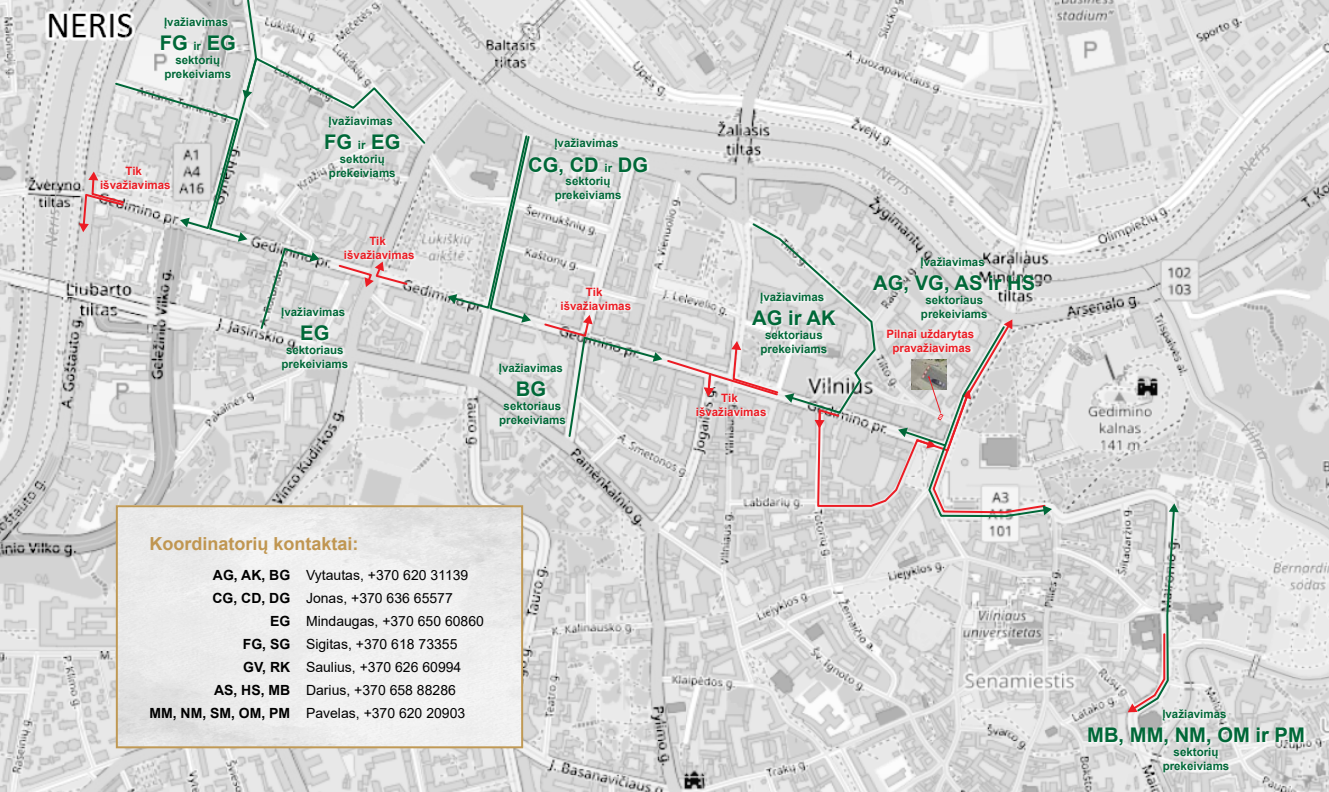
<style>
.page{position:relative;width:1329px;height:792px;background:#fff}
.page>*{position:absolute;margin:0;border:0;box-sizing:border-box;transform-origin:0 0}
.t1{font:700 20.2px "Arial";color:#006838}
.t2{font:700 18px "Arial";color:#c09651}
.t3{font:14px/23px "Arial";color:#000}
.t4{font:700 14px/23px "Arial";color:#000;text-align:right}
.t5{font:700 11.5px/13.9px "Arial";color:#006838;text-align:center}
.t6{font:700 11.5px/13.9px "Arial";color:#ec1c24;text-align:center}
.s1{font-size:11.5px}
</style>
<div class="page">
<img style="left:0;top:0;width:1329px;height:792px">
<svg style="left:448px;top:134px;width:83px;height:189px;background:#cbd2cf"></svg>
<img style="left:498px;top:361px;width:45px;height:72px">
<img style="left:527px;top:136px;width:126px;height:73px">
<img style="left:1086px;top:707px;width:224px;height:72px">
<img style="left:280px;top:330px;width:73px;height:47px">
<svg style="left:1128px;top:503px;width:51px;height:210px;background:#cccdcb"></svg>
<svg style="left:543px;top:222px;width:509px;height:296px;background:#d5d4d3"></svg>
<svg style="left:79px;top:0;width:348px;height:330px;background:#d5d5d5"></svg>
<img style="left:119px;top:508px;width:401px;height:237px">
<div style="left:116px;top:505px;width:407px;height:243px;border:2px solid #c09954"></div>
<p class="t5" style="left:164px;top:15px;width:66px">Įvažiavimas</p>
<h1 class="t1" style="left:160px;top:29px;width:78px">FG <span class="s1">ir</span> EG</h1>
<p class="t5" style="left:164px;top:53px;width:68px">sektorių prekeiviams</p>
<p class="t6" style="left:100px;top:164px;width:72px">Tik išvažiavimas</p>
<p class="t5" style="left:329px;top:114px;width:66px">Įvažiavimas</p>
<h1 class="t1" style="left:324px;top:128px;width:78px">FG <span class="s1">ir</span> EG</h1>
<p class="t5" style="left:329px;top:152px;width:68px">sektorių prekeiviams</p>
<p class="t6" style="left:344px;top:234px;width:72px">Tik išvažiavimas</p>
<p class="t5" style="left:281px;top:305px;width:66px">Įvažiavimas</p>
<h1 class="t1" style="left:300px;top:319px;width:31px">EG</h1>
<p class="t5" style="left:282px;top:343px;width:68px">sektoriaus prekeiviams</p>
<p class="t5" style="left:554px;top:137px;width:66px">Įvažiavimas</p>
<h1 class="t1" style="left:528px;top:150px;width:121px">CG, CD <span class="s1">ir</span> DG</h1>
<p class="t5" style="left:555px;top:175px;width:68px">sektorių prekeiviams</p>
<p class="t6" style="left:561px;top:285px;width:72px">Tik išvažiavimas</p>
<p class="t5" style="left:499px;top:361px;width:66px">Įvažiavimas</p>
<h1 class="t1" style="left:516px;top:375px;width:32px">BG</h1>
<p class="t5" style="left:499px;top:399px;width:68px">sektoriaus prekeiviams</p>
<h2 class="t2" style="left:149px;top:531px;width:211px">Koordinatorių kontaktai:</h2>
<p class="t4" style="left:149px;top:564px;width:142px">AG, AK, BG<br>CG, CD, DG<br>EG<br>FG, SG<br>GV, RK<br>AS, HS, MB<br>MM, NM, SM, OM, PM</p>
<p class="t3" style="left:306px;top:564px;width:179px">Vytautas, +370 620 31139<br>Jonas, +370 636 65577<br>Mindaugas, +370 650 60860<br>Sigitas, +370 618 73355<br>Saulius, +370 626 60994<br>Darius, +370 658 88286<br>Pavelas, +370 620 20903</p>
<p class="t5" style="left:760px;top:290px;width:66px">Įvažiavimas</p>
<h1 class="t1" style="left:752px;top:304px;width:85px">AG ir AK</h1>
<p class="t5" style="left:761px;top:328px;width:68px">sektoriaus prekeiviams</p>
<p class="t6" style="left:696px;top:391px;width:72px">Tik išvažiavimas</p>
<p class="t5" style="left:921px;top:255px;width:66px">Įvažiavimas</p>
<h1 class="t1" style="left:873px;top:269px;width:164px">AG, VG, AS ir HS</h1>
<p class="t5" style="left:921px;top:293px;width:68px">sektoriaus prekeiviams</p>
<p class="t6" style="left:886px;top:327px;width:89px">Pilnai uždarytas pravažiavimas</p>
<p class="t5" style="left:1162px;top:707px;width:66px">Įvažiavimas</p>
<h1 class="t1" style="left:1087px;top:721px;width:219px">MB, MM, NM, OM ir PM</h1>
<p class="t5" style="left:1163px;top:745px;width:68px">sektorių prekeiviams</p>
</div>
